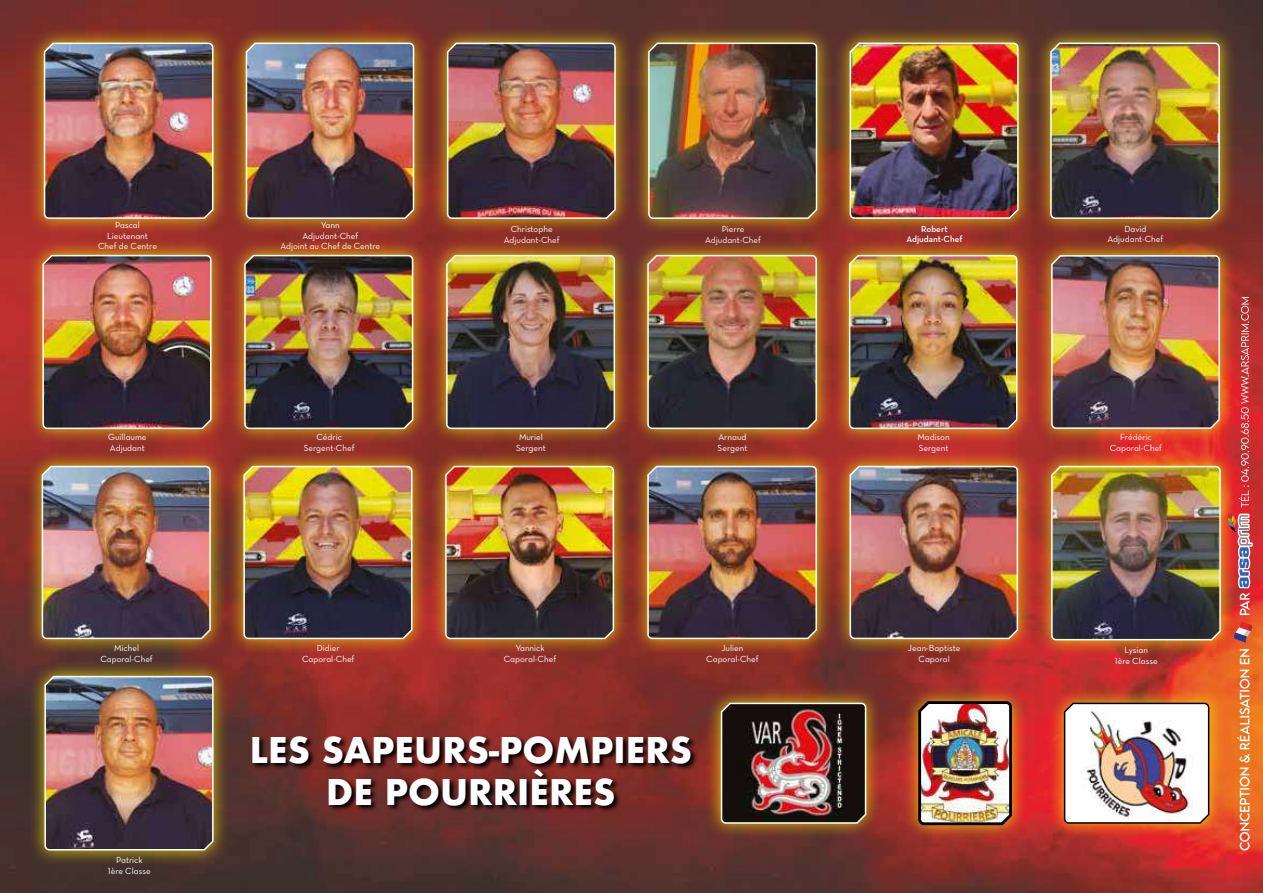
<style>
.page{position:relative;width:1263px;height:893px;background:#fff}
.page>*{position:absolute;margin:0;border:0;box-sizing:border-box;transform-origin:0 0}
.t1{font:700 34.5px/41.4px "Futura";color:#fff;text-align:center}
.t2{font:9px/10.8px "Neutra Text Book Alt";color:#fff;text-align:center}
.t3{font:600 9px/10.8px "Neutra Text";color:#fff;text-align:center}
</style>
<div class="page">
<img style="left:0;top:0;width:1263px;height:893px">
<img style="left:1228px;top:297px;width:25px;height:553px">
<div style="left:834px;top:27px;width:200px;height:207px;background:#ffed00;opacity:.75"></div>
<img style="left:849px;top:41px;width:170px;height:179px">
<div style="left:834px;top:450px;width:200px;height:205px;background:#ffed00;opacity:.75"></div>
<img style="left:849px;top:464px;width:170px;height:176px">
<div style="left:833px;top:239px;width:200px;height:206px;background:#ffed00;opacity:.75"></div>
<img style="left:848px;top:253px;width:170px;height:177px">
<div style="left:28px;top:27px;width:201px;height:207px;background:#ffed00;opacity:.75"></div>
<img style="left:43px;top:41px;width:171px;height:179px">
<div style="left:1035px;top:239px;width:201px;height:206px;background:#ffed00;opacity:.75"></div>
<img style="left:1050px;top:254px;width:171px;height:176px">
<div style="left:230px;top:27px;width:200px;height:207px;background:#ffed00;opacity:.75"></div>
<img style="left:245px;top:41px;width:170px;height:179px">
<div style="left:27px;top:239px;width:200px;height:206px;background:#ffed00;opacity:.75"></div>
<img style="left:42px;top:253px;width:170px;height:177px">
<div style="left:26px;top:450px;width:200px;height:205px;background:#ffed00;opacity:.75"></div>
<img style="left:41px;top:464px;width:171px;height:176px">
<div style="left:29px;top:660px;width:200px;height:206px;background:#ffed00;opacity:.75"></div>
<img style="left:44px;top:674px;width:170px;height:177px">
<div style="left:431px;top:27px;width:201px;height:207px;background:#ffed00;opacity:.75"></div>
<img style="left:446px;top:41px;width:170px;height:179px">
<div style="left:228px;top:450px;width:200px;height:205px;background:#ffed00;opacity:.75"></div>
<img style="left:243px;top:464px;width:170px;height:176px">
<div style="left:632px;top:27px;width:201px;height:207px;background:#ffed00;opacity:.75"></div>
<img style="left:647px;top:41px;width:171px;height:179px">
<div style="left:229px;top:239px;width:200px;height:206px;background:#ffed00;opacity:.75"></div>
<img style="left:243px;top:253px;width:171px;height:177px">
<div style="left:430px;top:239px;width:201px;height:206px;background:#ffed00;opacity:.75"></div>
<img style="left:445px;top:253px;width:171px;height:177px">
<div style="left:430px;top:450px;width:200px;height:205px;background:#ffed00;opacity:.75"></div>
<img style="left:444px;top:464px;width:171px;height:176px">
<div style="left:1035px;top:450px;width:201px;height:206px;background:#ffed00;opacity:.75"></div>
<img style="left:1050px;top:464px;width:171px;height:177px">
<div style="left:1035px;top:27px;width:200px;height:207px;background:#ffed00;opacity:.75"></div>
<img style="left:1049px;top:41px;width:172px;height:179px">
<div style="left:632px;top:239px;width:201px;height:206px;background:#ffed00;opacity:.75"></div>
<img style="left:646px;top:253px;width:172px;height:177px">
<div style="left:632px;top:450px;width:201px;height:205px;background:#ffed00;opacity:.75"></div>
<img style="left:646px;top:464px;width:172px;height:176px">
<div style="left:705px;top:687px;width:177px;height:152px;background:#ffed00;opacity:.75"></div>
<img style="left:720px;top:701px;width:147px;height:123px">
<div style="left:903px;top:686px;width:125px;height:155px;background:#ffed00;opacity:.75"></div>
<img style="left:917px;top:699px;width:96px;height:128px">
<div style="left:1048px;top:687px;width:177px;height:152px;background:#ffed00;opacity:.75"></div>
<img style="left:1063px;top:701px;width:147px;height:123px">
<svg style="left:251px;top:735px;width:447px;height:78px;background:#541f1c"></svg>
<p class="t2" style="left:98px;top:219px;width:60px">Pascal<br>Lieutenant<br>Chef de Centre</p>
<p class="t2" style="left:280px;top:219px;width:101px">Yann<br>Adjudant-Chef<br>Adjoint au Chef de Centre</p>
<p class="t2" style="left:504px;top:223px;width:57px">Christophe<br>Adjudant-Chef</p>
<p class="t2" style="left:705px;top:223px;width:57px">Pierre<br>Adjudant-Chef</p>
<p class="t3" style="left:906px;top:223px;width:58px">Robert<br>Adjudant-Chef</p>
<p class="t2" style="left:1107px;top:223px;width:57px">David<br>Adjudant-Chef</p>
<p class="t2" style="left:108px;top:431px;width:40px;text-align:left">Guillaume<br>Adjudant</p>
<p class="t2" style="left:304px;top:431px;width:52px">Cédric<br>Sergent-Chef</p>
<p class="t2" style="left:516px;top:431px;width:31px">Muriel<br>Sergent</p>
<p class="t2" style="left:718px;top:431px;width:31px;text-align:left">Arnaud<br>Sergent</p>
<p class="t2" style="left:917px;top:431px;width:34px;text-align:left">Madison<br>Sergent</p>
<p class="t2" style="left:1110px;top:431px;width:54px">Frédéric<br>Caporal-Chef</p>
<p class="t2" style="left:100px;top:642px;width:54px">Michel<br>Caporal-Chef</p>
<p class="t2" style="left:302px;top:642px;width:54px">Didier<br>Caporal-Chef</p>
<p class="t2" style="left:504px;top:642px;width:54px">Yannick<br>Caporal-Chef</p>
<p class="t2" style="left:1115px;top:645px;width:44px">Lysian<br>1ère Classe</p>
<p class="t2" style="left:706px;top:642px;width:54px">Julien<br>Caporal-Chef</p>
<p class="t2" style="left:908px;top:642px;width:54px">Jean-Baptiste<br>Caporal</p>
<h1 class="t1" style="left:250px;top:729px;width:444px">LES SAPEURS-POMPIERS<br>DE POURRIÈRES</h1>
<p class="t2" style="left:108px;top:855px;width:44px">Patrick<br>1ère Classe</p>
</div>
